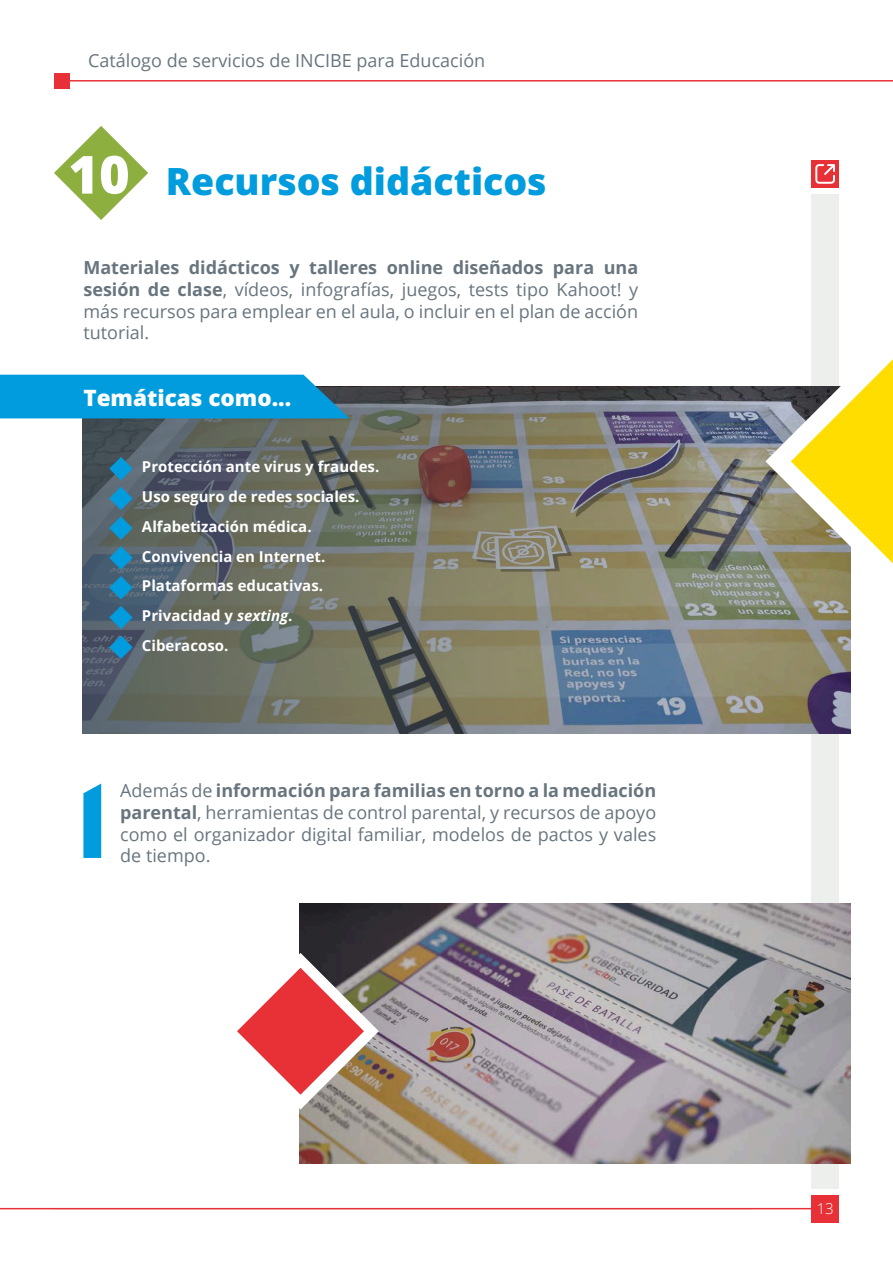
<style>
.page{position:relative;width:893px;height:1263px;background:#fff}
.page>*{position:absolute;margin:0;border:0;box-sizing:border-box;transform-origin:0 0}
.t1{font:800 37.5px "Open Sans";color:#009cdd}
.t2{font:800 22.5px "Open Sans";color:#fff}
.t3{font:18px/21.6px "Open Sans";color:#68757e;text-align:justify}
.t4{font:700 15px/29.7px "Open Sans";color:#fff}
.t5{font:300 15px "Open Sans";color:#fff}
.s1{font-size:52.5px;color:#fff}
.s2{font-weight:700}
.s3{font-style:italic}
</style>
<div class="page">
<hr style="left:54px;top:1209px;width:697px;height:1px;background:#edefed">
<hr style="left:54px;top:80px;width:839px;height:2px;background:#e73137">
<hr style="left:0;top:1208px;width:834px;height:1px;background:#e73137">
<div style="left:54px;top:73px;width:15px;height:15px;background:#e73137"></div>
<div style="left:811px;top:1195px;width:28px;height:27px;background:#e73137"></div>
<div style="left:811px;top:194px;width:28px;height:994px;background:#edefed"></div>
<img style="left:82px;top:387px;width:768px;height:346px">
<svg style="left:54px;top:126px;width:94px;height:94px"></svg>
<div style="left:811px;top:160px;width:28px;height:28px;background:#e73137"></div>
<svg style="left:815px;top:164px;width:20px;height:20px"></svg>
<div style="left:0;top:375px;width:349px;height:43px;background:#009cdd"></div>
<svg style="left:109px;top:457px;width:24px;height:23px"></svg>
<svg style="left:109px;top:487px;width:24px;height:23px"></svg>
<svg style="left:109px;top:516px;width:24px;height:24px"></svg>
<svg style="left:109px;top:546px;width:24px;height:24px"></svg>
<svg style="left:109px;top:576px;width:24px;height:23px"></svg>
<svg style="left:109px;top:606px;width:24px;height:23px"></svg>
<svg style="left:109px;top:635px;width:24px;height:24px"></svg>
<svg style="left:83px;top:783px;width:18px;height:75px"></svg>
<img style="left:299px;top:904px;width:551px;height:259px">
<svg style="left:237px;top:945px;width:149px;height:172px"></svg>
<svg style="left:753px;top:359px;width:140px;height:243px"></svg>
<p class="t3" style="left:88px;top:49px;width:399px">Catálogo de servicios de INCIBE para Educación</p>
<h1 class="t1" style="left:68px;top:152px;width:480px"><span class="s1">10</span> Recursos didácticos</h1>
<p class="t3" style="left:83px;top:257px;width:556px"><span class="s2">Materiales didácticos y talleres online diseñados para una sesión de clase</span>, vídeos, infografías, juegos, tests tipo Kahoot! y más recursos para emplear en el aula, o incluir en el plan de acción tutorial.</p>
<p class="t2" style="left:83px;top:380px;width:209px">Temáticas como...</p>
<p class="t4" style="left:142px;top:452px;width:239px">Protección ante virus y fraudes.<br>Uso seguro de redes sociales.<br>Alfabetización médica.<br>Convivencia en Internet.<br>Plataformas educativas.<br>Privacidad y <span class="s3">sexting</span>.<br>Ciberacoso.</p>
<p class="t3" style="left:120px;top:780px;width:537px">Además de <span class="s2">información para familias en torno a la mediación parental</span>, herramientas de control parental, y recursos de apoyo como el organizador digital familiar, modelos de pactos y vales de tiempo.</p>
<p class="t5" style="left:817px;top:1198px;width:19px">13</p>
</div>
